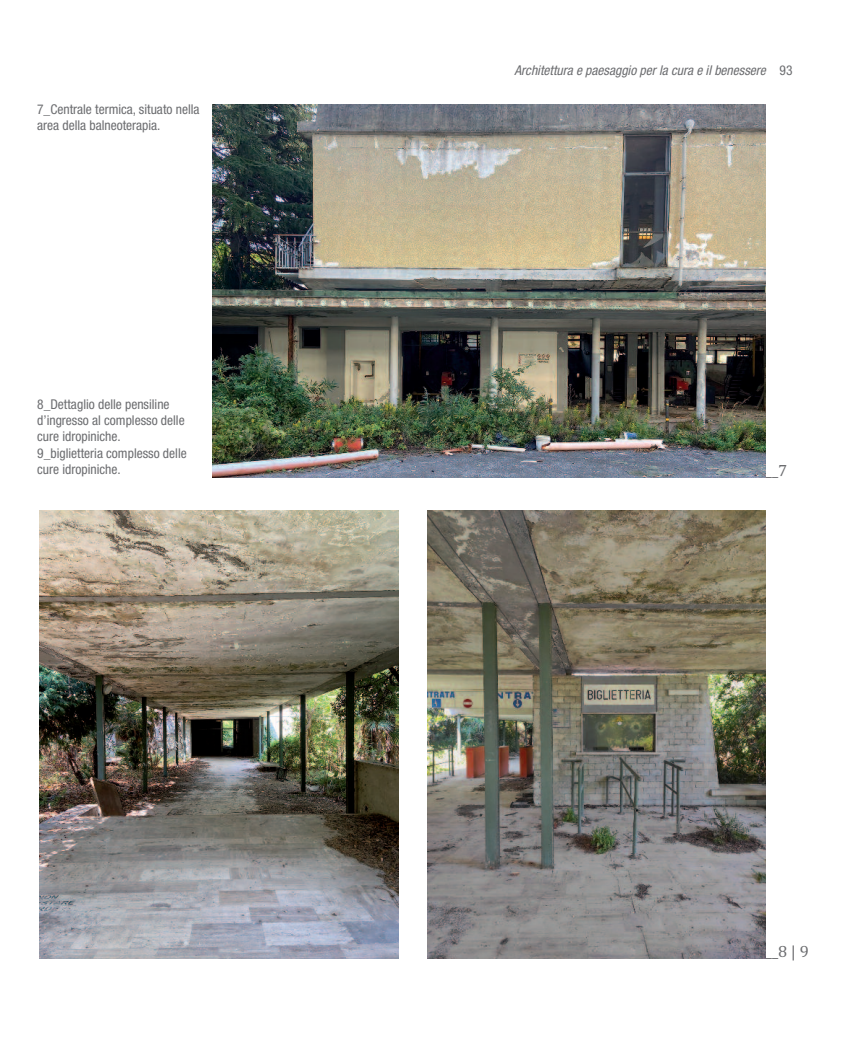
<style>
.page{position:relative;width:851px;height:1063px;background:#fff}
.page>*{position:absolute;margin:0;border:0;box-sizing:border-box;transform-origin:0 0}
.t1{font:16.5px "Cambria";color:#6c6d70}
.t2{font:condensed 13.5px/16.2px "Helvetica Neue LT Std";color:#6c6d70}
.t3{font:italic condensed 13.5px "Helvetica Neue LT Std";color:#6c6d70}
.s1{font-style:normal}
</style>
<div class="page">
<img style="left:212px;top:104px;width:553px;height:374px">
<img style="left:40px;top:510px;width:358px;height:449px">
<img style="left:427px;top:510px;width:338px;height:449px">
<p class="t2" style="left:37px;top:102px;width:164px">7_Centrale termica, situato nella area della balneoterapia.</p>
<p class="t2" style="left:37px;top:397px;width:151px">8_Dettaglio delle pensiline d’ingresso al complesso delle cure idropiniche.<br>9_biglietteria complesso delle cure idropiniche.</p>
<p class="t3" style="left:514px;top:65px;width:279px">Architettura e paesaggio per la cura e il benessere <span class="s1">93</span></p>
<p class="t1" style="left:765px;top:460px;width:23px">__7</p>
<p class="t1" style="left:765px;top:942px;width:44px">__8 | 9</p>
</div>
